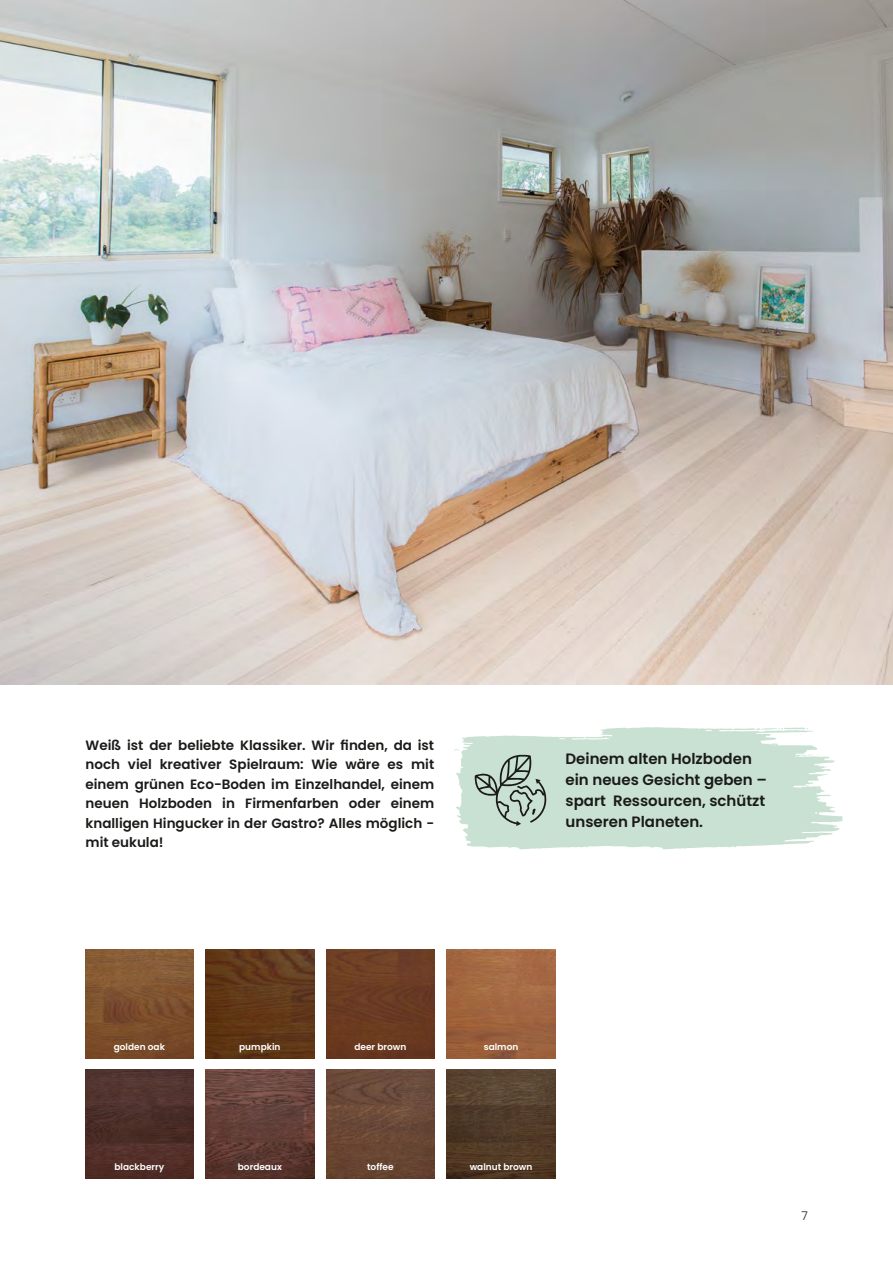
<style>
.page{position:relative;width:893px;height:1263px;background:#fff}
.page>*{position:absolute;margin:0;border:0;box-sizing:border-box;transform-origin:0 0}
.Headline_10_semibold{font:600 15px/21px "Poppins";color:#1a1a18}
.Fließtext_9_13{font:600 13.5px/19.5px "Poppins";color:#1a1a18;text-align:justify}
.t1{font:300 12px "Poppins";color:#1a1a18}
.Fließtext_9_13-2{font:600 9px "Poppins";color:#fff}
</style>
<div class="page">
<img style="left:447px;top:1069px;width:108px;height:109px">
<img style="left:326px;top:949px;width:109px;height:109px">
<img style="left:205px;top:949px;width:109px;height:109px">
<img style="left:447px;top:949px;width:108px;height:109px">
<img style="left:85px;top:1069px;width:109px;height:109px">
<img style="left:326px;top:1069px;width:109px;height:109px">
<img style="left:205px;top:1069px;width:109px;height:109px">
<img style="left:85px;top:949px;width:109px;height:109px">
<img style="left:0;top:0;width:893px;height:685px">
<svg style="left:454px;top:727px;width:389px;height:122px;background:#cde1d4"></svg>
<p class="Fließtext_9_13" style="left:86px;top:735px;width:350px">Weiß ist der beliebte Klassiker. Wir finden, da ist noch viel kreativer Spielraum: Wie wäre es mit einem grünen Eco-Boden im Einzelhandel, einem neuen Holzboden in Firmenfarben oder einem knalligen Hingucker in der Gastro? Alles möglich - mit eukula!</p>
<p class="Headline_10_semibold" style="left:566px;top:748px;width:203px">Deinem alten Holzboden ein neues Gesicht geben – spart Ressourcen, schützt unseren Planeten.</p>
<p class="Fließtext_9_13-2" style="left:114px;top:1041px;width:53px">golden oak</p>
<p class="Fließtext_9_13-2" style="left:239px;top:1041px;width:43px">pumpkin</p>
<p class="Fließtext_9_13-2" style="left:354px;top:1041px;width:54px">deer brown</p>
<p class="Fließtext_9_13-2" style="left:484px;top:1041px;width:36px">salmon</p>
<p class="Fließtext_9_13-2" style="left:115px;top:1161px;width:51px">blackberry</p>
<p class="Fließtext_9_13-2" style="left:238px;top:1161px;width:46px">bordeaux</p>
<p class="Fließtext_9_13-2" style="left:367px;top:1161px;width:28px">toffee</p>
<p class="Fließtext_9_13-2" style="left:470px;top:1161px;width:64px">walnut brown</p>
<p class="t1" style="left:801px;top:1209px;width:8px">7</p>
</div>
